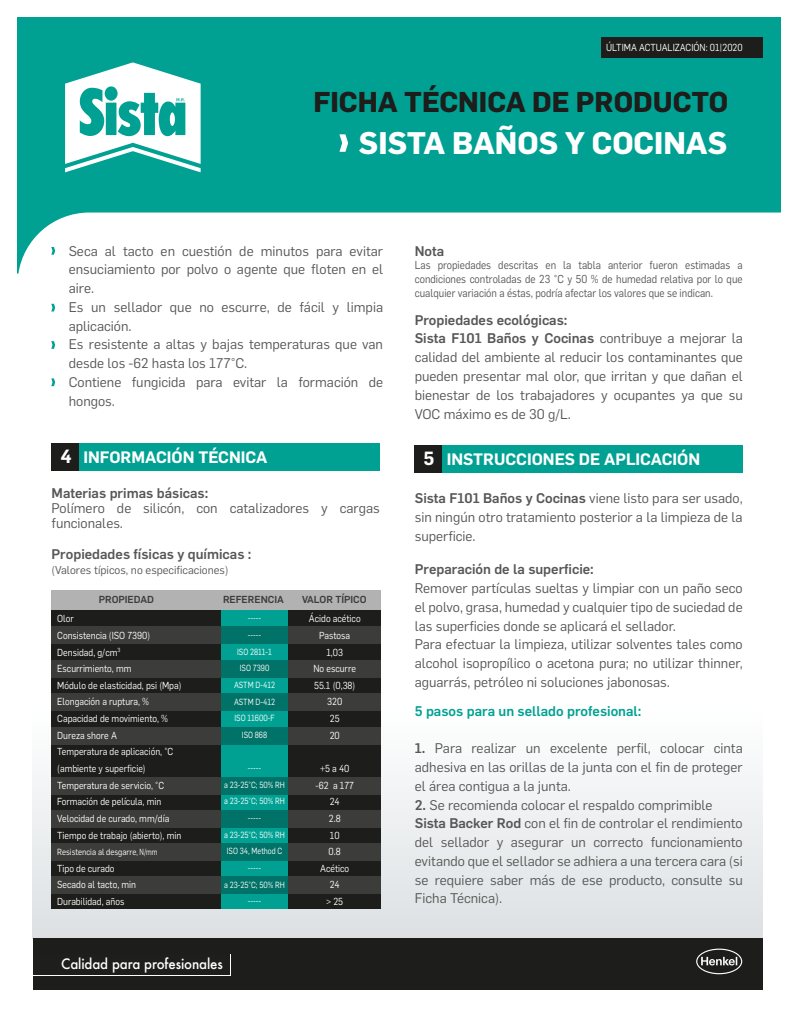
<style>
.page{position:relative;width:797px;height:1028px;background:#fff}
.page>*{position:absolute;margin:0;border:0;box-sizing:border-box;transform-origin:0 0}
.t1{font:700 30.62px "Flama";color:#fff}
.t2{font:700 28.12px "Flama";color:#1d1d1b}
.t3{font:600 16.25px "Flama";color:#fff}
.t4{font:500 14px "Futura";letter-spacing:-.01em;color:#fff;scale:.95 1}
.t5{font:13.75px/18.8px "Flama";color:#575756}
.t6{font:500 13.75px "Flama";color:#575756}
.t7{font:500 13.75px "Flama";color:#00a193}
.t8{font:11.25px/13.8px "Flama";color:#575756;text-align:justify;scale:.9 1}
.t9{font:11.25px "Flama";color:#575756}
.t10{font:10px/16.6px "Flama";color:#fff;scale:.9 1}
.t11{font:500 10px "Flama";color:#3c3c3b}
.t12{font:8.75px/16.6px "Flama";color:#fff;text-align:center;scale:.85 1}
.t13{font:8.75px "Flama";color:#fff;scale:.9 1}
.s1{font-size:18.75px}
.s2{font-weight:500}
</style>
<div class="page">
<div style="left:33px;top:490px;width:729px;height:448px;background:linear-gradient(to bottom,#fff,#e3e6e8)"></div>
<svg style="left:18px;top:17px;width:762px;height:257px"></svg>
<div style="left:34px;top:37px;width:728px;height:161px;background:#00a193"></div>
<div style="left:601px;top:37px;width:161px;height:21px;background:#1d1d1b"></div>
<svg style="left:65px;top:62px;width:136px;height:111px"></svg>
<svg style="left:51px;top:247px;width:4px;height:8px"></svg>
<svg style="left:51px;top:304px;width:4px;height:7px"></svg>
<svg style="left:51px;top:341px;width:4px;height:8px"></svg>
<svg style="left:51px;top:378px;width:4px;height:8px"></svg>
<div style="left:33px;top:938px;width:728px;height:52px;background:#1d1d1b"></div>
<svg style="left:696px;top:948px;width:45px;height:26px"></svg>
<div style="left:52px;top:443px;width:327px;height:27px;background:#00a193"></div>
<div style="left:52px;top:443px;width:27px;height:27px;background:#1d1d1b"></div>
<div style="left:414px;top:445px;width:328px;height:27px;background:#00a193"></div>
<div style="left:414px;top:445px;width:28px;height:27px;background:#1d1d1b"></div>
<div style="left:51px;top:590px;width:329px;height:20px;background:#b3b2b2"></div>
<div style="left:51px;top:610px;width:170px;height:298px;background:#1d1d1b"></div>
<div style="left:51px;top:626px;width:170px;height:17px;background:#3c3c3b"></div>
<div style="left:51px;top:660px;width:170px;height:17px;background:#3c3c3b"></div>
<div style="left:51px;top:694px;width:170px;height:17px;background:#3c3c3b"></div>
<div style="left:51px;top:727px;width:170px;height:18px;background:#3c3c3b"></div>
<div style="left:273px;top:610px;width:107px;height:298px;background:#1d1d1b"></div>
<div style="left:273px;top:626px;width:107px;height:17px;background:#3c3c3b"></div>
<div style="left:273px;top:660px;width:107px;height:17px;background:#3c3c3b"></div>
<div style="left:273px;top:694px;width:107px;height:17px;background:#3c3c3b"></div>
<div style="left:273px;top:727px;width:107px;height:18px;background:#3c3c3b"></div>
<div style="left:221px;top:610px;width:67px;height:298px;background:#00a193"></div>
<div style="left:221px;top:626px;width:67px;height:17px;background:#007267"></div>
<div style="left:221px;top:660px;width:67px;height:17px;background:#007267"></div>
<div style="left:221px;top:694px;width:67px;height:17px;background:#007267"></div>
<div style="left:221px;top:727px;width:67px;height:18px;background:#007267"></div>
<div style="left:51px;top:777px;width:170px;height:17px;background:#3c3c3b"></div>
<div style="left:51px;top:810px;width:170px;height:17px;background:#3c3c3b"></div>
<div style="left:51px;top:844px;width:170px;height:17px;background:#3c3c3b"></div>
<div style="left:273px;top:777px;width:107px;height:17px;background:#3c3c3b"></div>
<div style="left:273px;top:810px;width:107px;height:17px;background:#3c3c3b"></div>
<div style="left:273px;top:844px;width:107px;height:17px;background:#3c3c3b"></div>
<div style="left:221px;top:777px;width:67px;height:17px;background:#007267"></div>
<div style="left:221px;top:810px;width:67px;height:17px;background:#007267"></div>
<div style="left:221px;top:844px;width:67px;height:17px;background:#007267"></div>
<div style="left:51px;top:876px;width:170px;height:17px;background:#3c3c3b"></div>
<div style="left:273px;top:876px;width:107px;height:17px;background:#3c3c3b"></div>
<div style="left:221px;top:876px;width:67px;height:17px;background:#007267"></div>
<svg style="left:339px;top:134px;width:9px;height:18px"></svg>
<p class="t10" style="left:606px;top:38px;width:153px">ÚLTIMA ACTUALIZACIÓN: 01|2020</p>
<h2 class="t2" style="left:313px;top:82px;width:416px">FICHA TÉCNICA DE PRODUCTO</h2>
<h1 class="t1" style="left:359px;top:121px;width:369px">SISTA BAÑOS Y COCINAS</h1>
<p class="t5" style="left:69px;top:240px;width:316px">Seca al tacto en cuestión de minutos para evitar ensuciamiento por polvo o agente que floten en el aire.<br>Es un sellador que no escurre, de fácil y limpia aplicación.<br>Es resistente a altas y bajas temperaturas que van desde los -62 hasta los 177°C.<br>Contiene fungicida para evitar la formación de hongos.</p>
<p class="t3" style="left:60px;top:446px;width:208px"><span class="s1">4</span> INFORMACIÓN TÉCNICA</p>
<p class="t6" style="left:52px;top:483px;width:158px">Materias primas básicas:</p>
<p class="t5" style="left:52px;top:500px;width:329px;line-height:15px">Polímero de silicón, con catalizadores y cargas funcionales.</p>
<p class="t6" style="left:52px;top:543px;width:201px">Propiedades físicas y químicas :</p>
<p class="t9" style="left:52px;top:562px;width:178px">(Valores típicos, no especificaciones)</p>
<p class="t11" style="left:99px;top:592px;width:57px">PROPIEDAD</p>
<p class="t11" style="left:223px;top:592px;width:62px">REFERENCIA</p>
<p class="t11" style="left:302px;top:592px;width:66px">VALOR TÍPICO</p>
<p class="t12" style="left:234px;top:609px;width:50px">-----<br>-----<br>ISO 2811-1<br>ISO 7390<br>ASTM D-412<br>ASTM D-412<br>ISO 11600-F<br>ISO 868</p>
<p class="t12" style="left:224px;top:759px;width:73px">-----<br>a 23-25°C; 50% RH a 23-25°C; 50% RH -----<br>a 23-25°C; 50% RH<br>ISO 34, Method C -----<br>a 23-25°C; 50% RH -----</p>
<p class="t10" style="left:309px;top:610px;width:59px;text-align:center">Ácido acético<br>Pastosa<br>1,03<br>No escurre<br>55.1 (0,38)<br>320<br>25<br>20</p>
<p class="t10" style="left:315px;top:759px;width:44px;text-align:center">+5 a 40 -62 a 177<br>24<br>2.8<br>10<br>0.8<br>Acético<br>24<br>&gt; 25</p>
<p class="t10" style="left:57px;top:610px;width:139px">Olor<br>Consistencia (ISO 7390)<br>Densidad, g/cm<sup>3<br></sup>Escurrimiento, mm<br>Módulo de elasticidad, psi (Mpa)<br>Elongación a ruptura, %<br>Capacidad de movimiento, %<br>Dureza shore A<br>Temperatura de aplicación, °C (ambiente y superficie)<br>Temperatura de servicio, °C<br>Formación de película, min<br>Velocidad de curado, mm/día<br>Tiempo de trabajo (abierto), min</p>
<p class="t13" style="left:57px;top:846px;width:113px">Resistencia al desgarre, N/mm</p>
<p class="t10" style="left:57px;top:859px;width:89px">Tipo de curado<br>Secado al tacto, min<br>Durabilidad, años</p>
<p class="t4" style="left:61px;top:954px;width:171px">Calidad para profesionales</p>
<p class="t6" style="left:414px;top:241px;width:31px">Nota</p>
<p class="t8" style="left:414px;top:258px;width:365px">Las propiedades descritas en la tabla anterior fueron estimadas a condiciones controladas de 23 °C y 50 % de humedad relativa por lo que cualquier variación a éstas, podría afectar los valores que se indican.</p>
<p class="t5" style="left:414px;top:309px;width:329px"><span class="s2">Propiedades ecológicas:<br>Sista F101 Baños y Cocinas</span> contribuye a mejorar la calidad del ambiente al reducir los contaminantes que pueden presentar mal olor, que irritan y que dañan el bienestar de los trabajadores y ocupantes ya que su VOC máximo es de 30 g/L.</p>
<p class="t3" style="left:423px;top:447px;width:278px"><span class="s1">5</span> INSTRUCCIONES DE APLICACIÓN</p>
<p class="t5" style="left:414px;top:488px;width:329px;text-align:justify"><span class="s2">Sista F101 Baños y Cocinas</span> viene listo para ser usado, sin ningún otro tratamiento posterior a la limpieza de la superficie.</p>
<p class="t6" style="left:414px;top:559px;width:180px">Preparación de la superficie:</p>
<p class="t5" style="left:414px;top:578px;width:329px">Remover partículas sueltas y limpiar con un paño seco el polvo, grasa, humedad y cualquier tipo de suciedad de las superficies donde se aplicará el sellador.<br>Para efectuar la limpieza, utilizar solventes tales como alcohol isopropílico o acetona pura; no utilizar thinner, aguarrás, petróleo ni soluciones jabonosas.</p>
<p class="t7" style="left:414px;top:701px;width:228px">5 pasos para un sellado profesional:</p>
<p class="t5" style="left:414px;top:738px;width:329px;text-align:justify"><span class="s2">1.</span> Para realizar un excelente perfil, colocar cinta adhesiva en las orillas de la junta con el fin de proteger el área contigua a la junta.</p>
<p class="t5" style="left:414px;top:794px;width:329px"><span class="s2">2.</span> Se recomienda colocar el respaldo comprimible <span class="s2">Sista Backer Rod</span> con el fin de controlar el rendimiento del sellador y asegurar un correcto funcionamiento evitando que el sellador se adhiera a una tercera cara (si se requiere saber más de ese producto, consulte su Ficha Técnica).</p>
</div>
